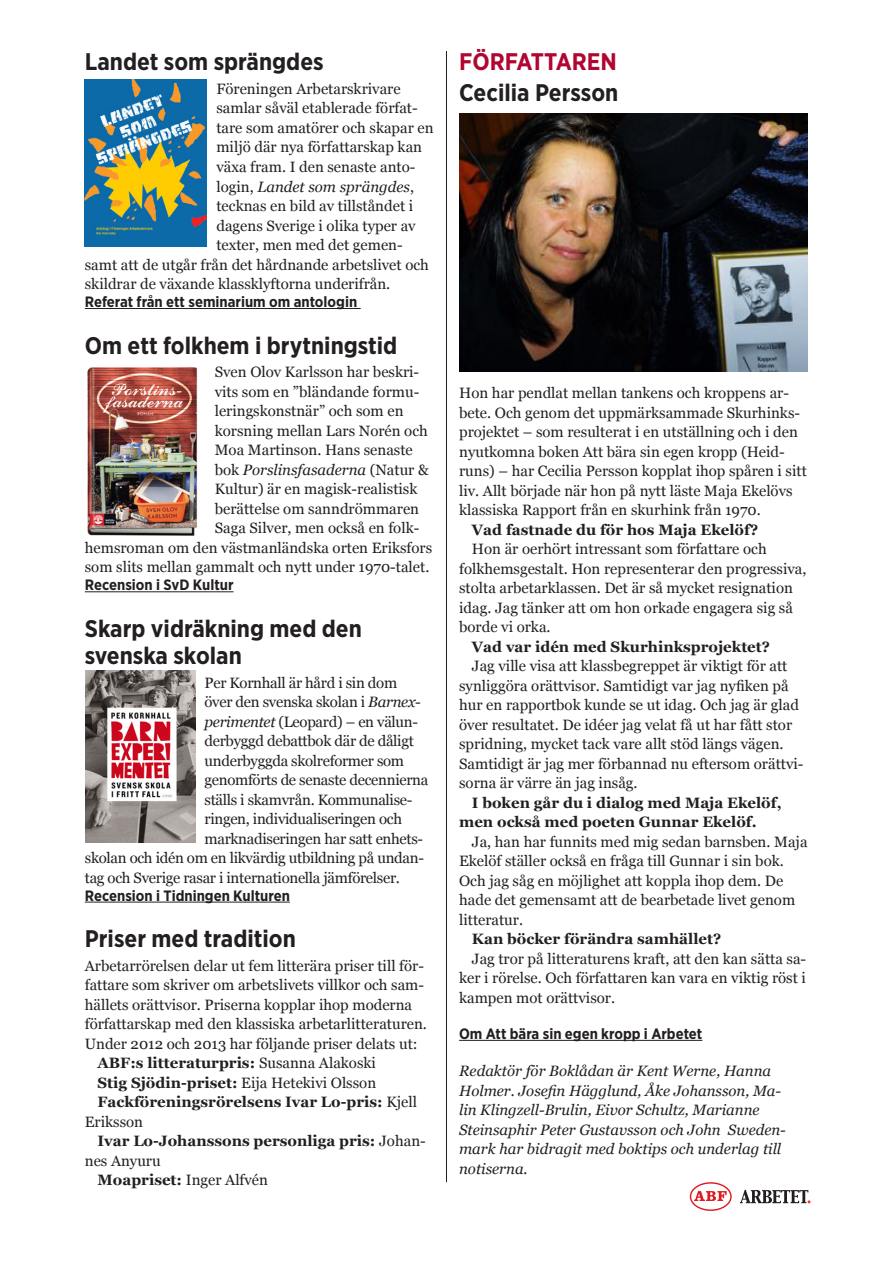
<style>
.page{position:relative;width:893px;height:1263px;background:#fff}
.page>*{position:absolute;margin:0;border:0;box-sizing:border-box;transform-origin:0 0}
.t1{font:700 24px/27px "Gotham Narrow";color:#231f20}
.t2{font:700 24px "Gotham Narrow";color:#b00630}
.t3{font:15px/19.5px "Georgia";color:#231f20}
.t4{font:15px "Georgia";letter-spacing:-.02em;color:#231f20}
.t5{font:700 15px/19.5px "Georgia";color:#231f20}
.t6{font:italic 15px/19.5px "Georgia";color:#231f20}
.t7{font:700 15px "Gotham Narrow";color:#231f20}
.s1{font-style:normal}
.s2{font-style:italic}
.s3{font-weight:400}
.s4{font-weight:700}
</style>
<div class="page">
<hr style="left:446px;top:51px;width:1px;height:1131px;background:#231f20">
<hr style="left:85px;top:308px;width:276px;height:1px;background:#231f20">
<hr style="left:85px;top:591px;width:149px;height:1px;background:#231f20">
<hr style="left:85px;top:902px;width:205px;height:1px;background:#231f20">
<hr style="left:459px;top:1040px;width:243px;height:1px;background:#231f20">
<img style="left:85px;top:80px;width:121px;height:166px">
<img style="left:87px;top:367px;width:111px;height:169px">
<img style="left:85px;top:671px;width:110px;height:171px">
<img style="left:459px;top:113px;width:349px;height:258px">
<svg style="left:690px;top:1182px;width:42px;height:29px"></svg>
<svg style="left:740px;top:1190px;width:70px;height:13px"></svg>
<h1 class="t1" style="left:85px;top:48px;width:240px">Landet som sprängdes</h1>
<p class="t3" style="left:216px;top:78px;width:186px">Föreningen Arbetarskrivare</p>
<p class="t3" style="left:216px;top:98px;width:203px">samlar såväl etablerade förfat-</p>
<p class="t3" style="left:216px;top:117px;width:219px">tare som amatörer och skapar en</p>
<p class="t3" style="left:216px;top:137px;width:207px">miljö där nya författarskap kan</p>
<p class="t3" style="left:216px;top:156px;width:201px">växa fram. I den senaste anto-</p>
<p class="t6" style="left:216px;top:176px;width:199px"><span class="s1">login,</span> Landet som sprängdes<span class="s1">,</span></p>
<p class="t3" style="left:216px;top:195px;width:198px">tecknas en bild av tillståndet i</p>
<p class="t3" style="left:216px;top:215px;width:201px">dagens Sverige i olika typer av</p>
<p class="t3" style="left:216px;top:234px;width:188px">texter, men med det gemen-</p>
<p class="t3" style="left:85px;top:254px;width:346px">samt att de utgår från det hårdnande arbetslivet och</p>
<p class="t3" style="left:85px;top:273px;width:307px">skildrar de växande klassklyftorna underifrån.</p>
<p class="t7" style="left:85px;top:292px;width:274px">Referat från ett seminarium om antologin</p>
<h1 class="t1" style="left:85px;top:331px;width:314px">Om ett folkhem i brytningstid</h1>
<p class="t3" style="left:215px;top:362px;width:206px">Sven Olov Karlsson har beskri-</p>
<p class="t3" style="left:215px;top:381px;width:206px">vits som en ”bländande formu-</p>
<p class="t3" style="left:215px;top:401px;width:190px">leringskonstnär” och som en</p>
<p class="t3" style="left:215px;top:420px;width:215px">korsning mellan Lars Norén och</p>
<p class="t3" style="left:215px;top:440px;width:200px">Moa Martinson. Hans senaste</p>
<p class="t6" style="left:215px;top:459px;width:215px"><span class="s1">bok</span> Porslinsfasaderna <span class="s1">(Natur &amp;</span></p>
<p class="t3" style="left:215px;top:479px;width:204px">Kultur) är en magisk-realistisk</p>
<p class="t3" style="left:215px;top:498px;width:206px">berättelse om sanndrömmaren</p>
<p class="t3" style="left:215px;top:518px;width:206px">Saga Silver, men också en folk-</p>
<p class="t3" style="left:85px;top:537px;width:349px">hemsroman om den västmanländska orten Eriksfors</p>
<p class="t3" style="left:85px;top:557px;width:346px">som slits mellan gammalt och nytt under 1970-talet.</p>
<p class="t7" style="left:85px;top:575px;width:150px">Recension i SvD Kultur</p>
<h1 class="t1" style="left:85px;top:615px;width:278px">Skarp vidräkning med den svenska skolan</h1>
<p class="t4" style="left:205px;top:671px;width:194px">Per Kornhall är hård i sin dom</p>
<p class="t4" style="left:205px;top:691px;width:218px">över den svenska skolan i <span class="s2">Barnex-</span></p>
<p class="t4" style="left:205px;top:710px;width:215px"><span class="s2">perimentet</span> (Leopard) – en välun-</p>
<p class="t4" style="left:205px;top:730px;width:211px">derbyggd debattbok där de dåligt</p>
<p class="t4" style="left:205px;top:749px;width:201px">underbyggda skolreformer som</p>
<p class="t4" style="left:205px;top:769px;width:225px">genomförts de senaste decennierna</p>
<p class="t4" style="left:205px;top:788px;width:209px">ställs i skamvrån. Kommunalise-</p>
<p class="t4" style="left:205px;top:808px;width:199px">ringen, individualiseringen och</p>
<p class="t4" style="left:205px;top:827px;width:220px">marknadiseringen har satt enhets-</p>
<p class="t4" style="left:85px;top:847px;width:341px">skolan och idén om en likvärdig utbildning på undan-</p>
<p class="t4" style="left:85px;top:866px;width:317px">tag och Sverige rasar i internationella jämförelser.</p>
<p class="t7" style="left:85px;top:886px;width:207px">Recension i Tidningen Kulturen</p>
<h1 class="t1" style="left:85px;top:925px;width:213px">Priser med tradition</h1>
<p class="t3" style="left:85px;top:955px;width:341px">Arbetarrörelsen delar ut fem litterära priser till för-</p>
<p class="t3" style="left:85px;top:975px;width:341px">fattare som skriver om arbetslivets villkor och sam-</p>
<p class="t3" style="left:85px;top:994px;width:329px">hällets orättvisor. Priserna kopplar ihop moderna</p>
<p class="t3" style="left:85px;top:1014px;width:344px">författarskap med den klassiska arbetarlitteraturen.</p>
<p class="t3" style="left:85px;top:1033px;width:334px">Under 2012 och 2013 har följande priser delats ut:</p>
<p class="t5" style="left:98px;top:1053px;width:280px">ABF:s litteraturpris: <span class="s3">Susanna Alakoski</span></p>
<p class="t5" style="left:98px;top:1072px;width:280px">Stig Sjödin-priset: <span class="s3">Eija Hetekivi Olsson</span></p>
<p class="t5" style="left:98px;top:1092px;width:321px">Fackföreningsrörelsens Ivar Lo-pris: <span class="s3">Kjell</span></p>
<p class="t3" style="left:85px;top:1111px;width:60px">Eriksson</p>
<p class="t5" style="left:98px;top:1131px;width:330px">Ivar Lo-Johanssons personliga pris: <span class="s3">Johan-</span></p>
<p class="t3" style="left:85px;top:1150px;width:77px">nes Anyuru</p>
<p class="t3" style="left:98px;top:1170px;width:172px"><span class="s4">Moapriset:</span> Inger Alfvén</p>
<h1 class="t2" style="left:459px;top:46px;width:46px">Författaren</h1>
<h1 class="t1" style="left:459px;top:79px;width:161px">Cecilia Persson</h1>
<p class="t3" style="left:459px;top:383px;width:349px">Hon har pendlat mellan tankens och kroppens ar&shy;bete. Och genom det uppmärksammade Skurhinks&shy;projektet – som resulterat i en utställning och i den nyutkomna boken Att bära sin egen kropp (Heid&shy;runs) – har Cecilia Persson kopplat ihop spåren i sitt liv. Allt började när hon på nytt läste Maja Ekelövs klassiska Rapport från en skurhink från 1970.</p>
<p class="t5" style="left:472px;top:519px;width:288px">Vad fastnade du för hos Maja Ekelöf?</p>
<p class="t3" style="left:459px;top:539px;width:349px;text-indent:13px">Hon är oerhört intressant som författare och folkhemsgestalt. Hon representerar den progressiva, stolta arbetarklassen. Det är så mycket resignation idag. Jag tänker att om hon orkade engagera sig så borde vi orka.</p>
<p class="t5" style="left:472px;top:636px;width:300px">Vad var idén med Skurhinksprojektet?</p>
<p class="t3" style="left:459px;top:656px;width:346px;text-indent:13px">Jag ville visa att klassbegreppet är viktigt för att synliggöra orättvisor. Samtidigt var jag nyfiken på hur en rapportbok kunde se ut idag. Och jag är glad över resultatet. De idéer jag velat få ut har fått stor spridning, mycket tack vare allt stöd längs vägen.<br>Samtidigt är jag mer förbannad nu eftersom orättvi&shy;sorna är värre än jag insåg.</p>
<p class="t5" style="left:459px;top:792px;width:324px;text-indent:13px">I boken går du i dialog med Maja Ekelöf, men också med poeten Gunnar Ekelöf.</p>
<p class="t3" style="left:459px;top:831px;width:350px;text-indent:13px">Ja, han har funnits med mig sedan barnsben. Maja Ekelöf ställer också en fråga till Gunnar i sin bok.<br>Och jag såg en möjlighet att koppla ihop dem. De hade det gemensamt att de bearbetade livet genom litteratur.</p>
<p class="t5" style="left:472px;top:928px;width:251px">Kan böcker förändra samhället?</p>
<p class="t3" style="left:459px;top:948px;width:349px;text-align:justify;text-indent:13px">Jag tror på litteraturens kraft, att den kan sätta sa&shy;ker i rörelse. Och författaren kan vara en viktig röst i kampen mot orättvisor.</p>
<p class="t7" style="left:459px;top:1024px;width:245px">Om Att bära sin egen kropp i Arbetet</p>
<p class="t6" style="left:459px;top:1061px;width:328px">Redaktör för Boklådan är Kent Werne, Hanna Holmer. Josefin Hägglund, Åke Johansson, Ma&shy;lin Klingzell-Brulin, Eivor Schultz, Marianne Steinsaphir Peter Gustavsson och John Sweden&shy;mark har bidragit med boktips och underlag till notiserna.</p>
</div>
